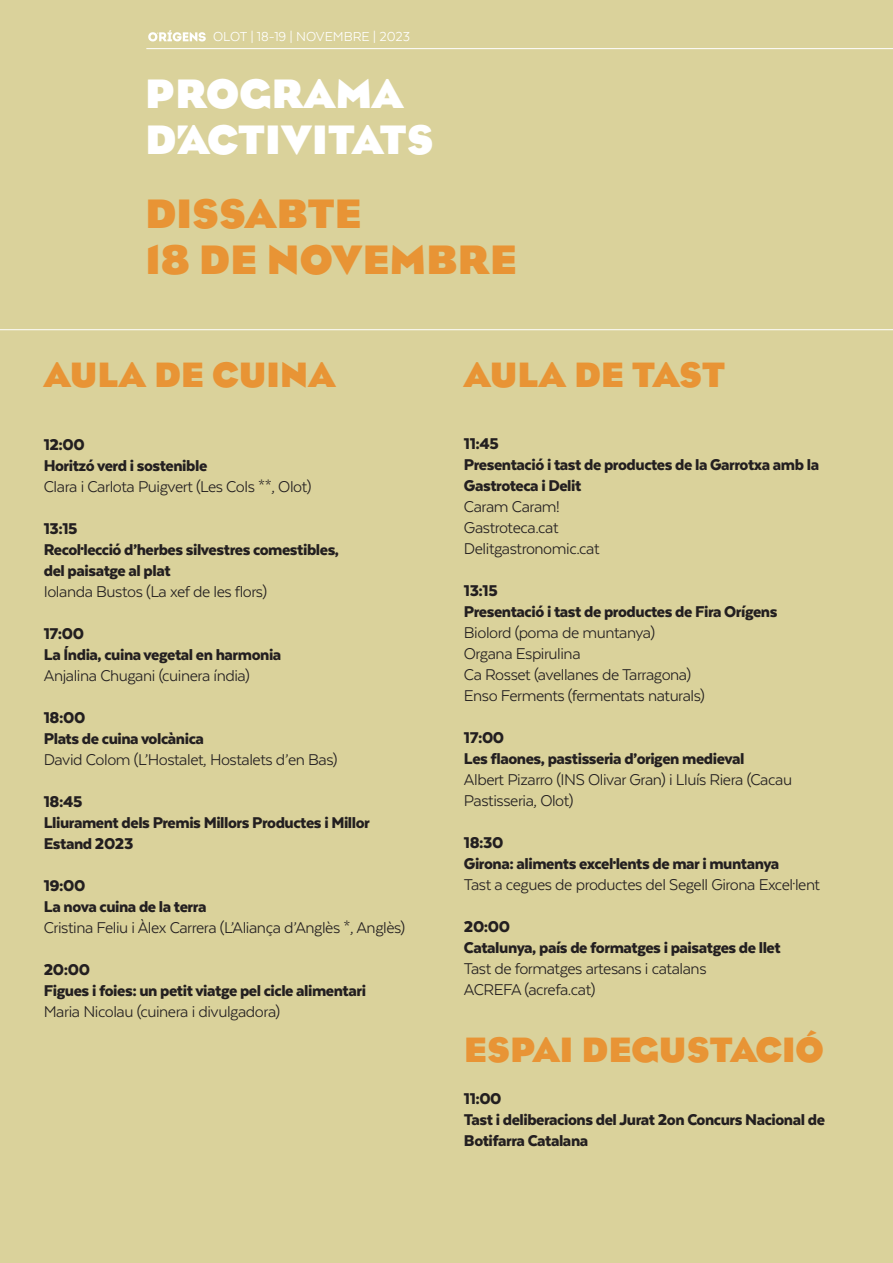
<style>
.page{position:relative;width:893px;height:1263px;background:#dad29b}
.page>*{position:absolute;margin:0;border:0;box-sizing:border-box;transform-origin:0 0}
.t1{font:42px/46.5px "Bureau Eagle FB Bold";color:#fff}
.t2{font:42px/46.5px "Bureau Eagle FB Bold";color:#e89435}
.t3{font:36px "Bureau Eagle FB Bold";color:#e89435}
.t4{font:900 18px/21px "Texta";letter-spacing:-.025em;color:#231f20}
.t5{font:18px/21px "Texta";letter-spacing:-.025em;color:#231f20}
.t6{font:15px "Texta";color:#fff}
</style>
<div class="page">
<hr style="left:146px;top:48px;width:747px;height:1px;background:#fff">
<hr style="left:0;top:329px;width:893px;height:1px;background:#fff">
<svg style="left:148px;top:30px;width:58px;height:12px"></svg>
<p class="t6" style="left:213px;top:29px;width:199px">OLOT | 18-19 | NOVEMBRE | 2023</p>
<h1 class="t1" style="left:145px;top:71px;width:290px">PROGRAMA<br>D’ACTIVITATS</h1>
<h1 class="t2" style="left:145px;top:191px;width:373px">DISSABTE<br>18 DE NOVEMBRE</h1>
<h2 class="t3" style="left:44px;top:355px;width:293px">AULA DE CUINA</h2>
<p class="t4" style="left:44px;top:434px;width:165px">12:00<br>Horitzó verd i sostenible</p>
<p class="t5" style="left:44px;top:476px;width:269px">Clara i Carlota Puigvert (Les Cols **, Olot)</p>
<p class="t4" style="left:44px;top:518px;width:297px">13:15<br>Recol·lecció d’herbes silvestres comestibles, del paisatge al plat</p>
<p class="t5" style="left:44px;top:581px;width:225px">Iolanda Bustos (La xef de les flors)</p>
<p class="t4" style="left:44px;top:623px;width:239px">17:00<br>La Índia, cuina vegetal en harmonia</p>
<p class="t5" style="left:44px;top:665px;width:207px">Anjalina Chugani (cuinera índia)</p>
<p class="t4" style="left:44px;top:707px;width:162px">18:00<br>Plats de cuina volcànica</p>
<p class="t5" style="left:44px;top:749px;width:295px">David Colom (L’Hostalet, Hostalets d’en Bas)</p>
<p class="t4" style="left:44px;top:791px;width:328px">18:45<br>Lliurament dels Premis Millors Productes i Millor<br>Estand 2023</p>
<p class="t4" style="left:44px;top:875px;width:164px">19:00<br>La nova cuina de la terra</p>
<p class="t5" style="left:44px;top:917px;width:363px">Cristina Feliu i Àlex Carrera (L’Aliança d’Anglès *, Anglès)</p>
<p class="t4" style="left:44px;top:959px;width:324px">20:00<br>Figues i foies: un petit viatge pel cicle alimentari</p>
<p class="t5" style="left:44px;top:1001px;width:238px">Maria Nicolau (cuinera i divulgadora)</p>
<h2 class="t3" style="left:464px;top:355px;width:263px">AULA DE TAST</h2>
<p class="t4" style="left:464px;top:432px;width:357px">11:45<br>Presentació i tast de productes de la Garrotxa amb la<br>Gastroteca i Delit</p>
<p class="t5" style="left:464px;top:496px;width:137px">Caram Caram!<br>Gastroteca.cat<br>Delitgastronomic.cat</p>
<p class="t4" style="left:464px;top:579px;width:315px">13:15<br>Presentació i tast de productes de Fira Orígens</p>
<p class="t5" style="left:464px;top:622px;width:242px">Biolord (poma de muntanya)<br>Organa Espirulina<br>Ca Rosset (avellanes de Tarragona)<br>Enso Ferments (fermentats naturals)</p>
<p class="t4" style="left:464px;top:726px;width:282px">17:00<br>Les flaones, pastisseria d’origen medieval</p>
<p class="t5" style="left:464px;top:769px;width:330px">Albert Pizarro (INS Olivar Gran) i Lluís Riera (Cacau<br>Pastisseria, Olot)</p>
<p class="t4" style="left:464px;top:831px;width:317px">18:30<br>Girona: aliments excel·lents de mar i muntanya</p>
<p class="t5" style="left:464px;top:874px;width:358px">Tast a cegues de productes del Segell Girona Excel·lent</p>
<p class="t4" style="left:464px;top:915px;width:318px">20:00<br>Catalunya, país de formatges i paisatges de llet</p>
<p class="t5" style="left:464px;top:958px;width:244px">Tast de formatges artesans i catalans<br>ACREFA (acrefa.cat)</p>
<h2 class="t3" style="left:464px;top:1030px;width:362px">ESPAI DEGUSTACIÓ</h2>
<p class="t4" style="left:464px;top:1088px;width:363px">11:00<br>Tast i deliberacions del Jurat 2on Concurs Nacional de<br>Botifarra Catalana</p>
</div>
